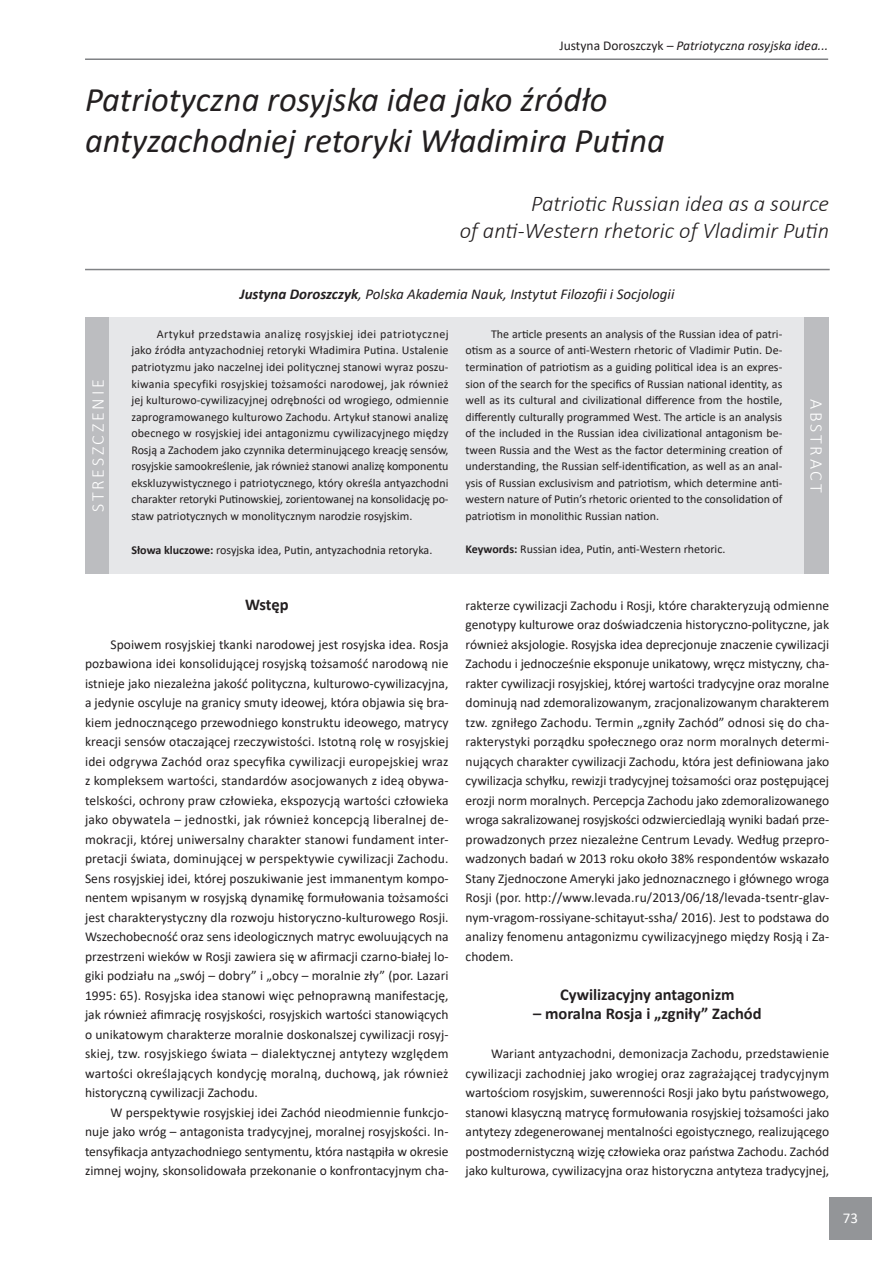
<style>
.page{position:relative;width:893px;height:1263px;background:#fff}
.page>*{position:absolute;margin:0;border:0;box-sizing:border-box;transform-origin:0 0}
.t1{font:italic 34.5px "Calibri";color:#231f20}
.t2{font:italic 300 22.5px "Calibri";color:#231f20}
.t3{font:300 18px "Calibri";letter-spacing:.15em;color:#fff}
.Podtytuły{font:700 16.5px "Calibri";color:#231f20}
.t4{font:italic 15px "Calibri";color:#231f20}
.t5{font:15px "Calibri";color:#fff}
.tekst_zwykly{font:13.5px/19.5px "Calibri";color:#231f20;text-align:justify}
.t6{font:italic 13.5px "Calibri";color:#231f20}
.t7{font:12px/16.5px "Calibri";color:#231f20;text-align:justify}
.s1{font-style:normal}
.s2{font-weight:700}
</style>
<div class="page">
<hr style="left:85px;top:58px;width:743px;height:2px;background:#808285">
<div style="left:829px;top:1197px;width:43px;height:42px;background:#939598"></div>
<div style="left:105px;top:317px;width:704px;height:257px;background:#e6e7e9"></div>
<div style="left:85px;top:317px;width:24px;height:257px;background:#bcbdc0"></div>
<div style="left:804px;top:317px;width:25px;height:257px;background:#bcbdc0"></div>
<hr style="left:85px;top:269px;width:745px;height:1px;background:#808285">
<p class="t6" style="left:559px;top:37px;width:270px"><span class="s1">Justyna Doroszczyk</span> – Patriotyczna rosyjska idea...</p>
<p class="t1" style="left:85px;top:76px;width:524px">Patriotyczna rosyjska idea jako źródło</p>
<p class="t1" style="left:85px;top:117px;width:581px">antyzachodniej retoryki Władimira Putina</p>
<p class="t2" style="left:531px;top:190px;width:300px">Patriotic Russian idea as a source</p>
<p class="t2" style="left:460px;top:217px;width:371px">of anti-Western rhetoric of Vladimir Putin</p>
<p class="t3" style="left:87px;top:512px;width:134px;rotate:-90deg">STRESZCZENIE</p>
<p class="t4" style="left:240px;top:283px;width:436px"><span class="s2">Justyna Doroszczyk</span>, Polska Akademia Nauk, Instytut Filozofii i Socjologii</p>
<p class="t7" style="left:131px;top:325px;width:319px;text-indent:26px">Artykuł przedstawia analizę rosyjskiej idei patriotycznej jako źródła antyzachodniej retoryki Władimira Putina. Ustalenie patriotyzmu jako naczelnej idei politycznej stanowi wyraz poszu&shy;kiwania specyfiki rosyjskiej tożsamości narodowej, jak również jej kulturowo-cywilizacyjnej odrębności od wrogiego, odmiennie zaprogramowanego kulturowo Zachodu. Artykuł stanowi analizę obecnego w rosyjskiej idei antagonizmu cywilizacyjnego między Rosją a Zachodem jako czynnika determinującego kreację sensów, rosyjskie samookreślenie, jak również stanowi analizę komponentu ekskluzywistycznego i patriotycznego, który określa antyazchodni charakter retoryki Putinowskiej, zorientowanej na konsolidację po&shy;staw patriotycznych w monolitycznym narodzie rosyjskim.</p>
<p class="t7" style="left:131px;top:541px;width:302px"><span class="s2">Słowa kluczowe:</span> rosyjska idea, Putin, antyzachodnia retoryka.</p>
<p class="t7" style="left:466px;top:325px;width:318px;text-indent:26px">The article presents an analysis of the Russian idea of patri&shy;otism as a source of anti-Western rhetoric of Vladimir Putin. De&shy;termination of patriotism as a guiding political idea is an expres&shy;sion of the search for the specifics of Russian national identity, as well as its cultural and civilizational difference from the hostile, differently culturally programmed West. The article is an analysis of the included in the Russian idea civilizational antagonism be&shy;tween Russia and the West as the factor determining creation of understanding, the Russian self-identification, as well as an anal&shy;ysis of Russian exclusivism and patriotism, which determine anti&shy;western nature of Putin’s rhetoric oriented to the consolidation of patriotism in monolithic Russian nation.</p>
<p class="t7" style="left:466px;top:540px;width:261px"><span class="s2">Keywords:</span> Russian idea, Putin, anti-Western rhetoric.</p>
<p class="t3" style="left:828px;top:399px;width:95px;rotate:90deg">ABSTRACT</p>
<p class="Podtytuły" style="left:245px;top:593px;width:45px">Wstęp</p>
<p class="tekst_zwykly" style="left:85px;top:634px;width:365px;text-indent:26px">Spoiwem rosyjskiej tkanki narodowej jest rosyjska idea. Rosja pozbawiona idei konsolidującej rosyjską tożsamość narodową nie istnieje jako niezależna jakość polityczna, kulturowo-cywilizacyjna, a jedynie oscyluje na granicy smuty ideowej, która objawia się bra&shy;kiem jednocznącego przewodniego konstruktu ideowego, matrycy kreacji sensów otaczającej rzeczywistości. Istotną rolę w rosyjskiej idei odgrywa Zachód oraz specyfika cywilizacji europejskiej wraz z kompleksem wartości, standardów asocjowanych z ideą obywa&shy;telskości, ochrony praw człowieka, ekspozycją wartości człowieka jako obywatela – jednostki, jak również koncepcją liberalnej de&shy;mokracji, której uniwersalny charakter stanowi fundament inter&shy;pretacji świata, dominującej w perspektywie cywilizacji Zachodu.<br>Sens rosyjskiej idei, której poszukiwanie jest immanentym kompo&shy;nentem wpisanym w rosyjską dynamikę formułowania tożsamości jest charakterystyczny dla rozwoju historyczno-kulturowego Rosji.<br>Wszechobecność oraz sens ideologicznych matryc ewoluujących na przestrzeni wieków w Rosji zawiera się w afirmacji czarno-białej lo&shy;giki podziału na „swój – dobry” i „obcy – moralnie zły” (por. Lazari 1995: 65). Rosyjska idea stanowi więc pełnoprawną manifestację, jak również afimrację rosyjskości, rosyjskich wartości stanowiących o unikatowym charakterze moralnie doskonalszej cywilizacji rosyj&shy;skiej, tzw. rosyjskiego świata – dialektycznej antytezy względem wartości określających kondycję moralną, duchową, jak również historyczną cywilizacji Zachodu.</p>
<p class="tekst_zwykly" style="left:85px;top:1102px;width:365px;text-indent:26px">W perspektywie rosyjskiej idei Zachód nieodmiennie funkcjo&shy;nuje jako wróg – antagonista tradycyjnej, moralnej rosyjskości. In&shy;tensyfikacja antyzachodniego sentymentu, która nastąpiła w okresie zimnej wojny, skonsolidowała przekonanie o konfrontacyjnym cha-</p>
<p class="tekst_zwykly" style="left:466px;top:595px;width:365px">rakterze cywilizacji Zachodu i Rosji, które charakteryzują odmienne genotypy kulturowe oraz doświadczenia historyczno-polityczne, jak również aksjologie. Rosyjska idea deprecjonuje znaczenie cywilizacji Zachodu i jednocześnie eksponuje unikatowy, wręcz mistyczny, cha&shy;rakter cywilizacji rosyjskiej, której wartości tradycyjne oraz moralne dominują nad zdemoralizowanym, zracjonalizowanym charakterem tzw. zgniłego Zachodu. Termin „zgniły Zachód” odnosi się do cha&shy;rakterystyki porządku społecznego oraz norm moralnych determi&shy;nujących charakter cywilizacji Zachodu, która jest definiowana jako cywilizacja schyłku, rewizji tradycyjnej tożsamości oraz postępującej erozji norm moralnych. Percepcja Zachodu jako zdemoralizowanego wroga sakralizowanej rosyjskości odzwierciedlają wyniki badań prze&shy;prowadzonych przez niezależne Centrum Levady. Według przepro&shy;wadzonych badań w 2013 roku około 38% respondentów wskazało Stany Zjednoczone Ameryki jako jednoznacznego i głównego wroga Rosji (por. http://www.levada.ru/2013/06/18/levada-tsentr-glav&shy;nym-vragom-rossiyane-schitayut-ssha/ 2016). Jest to podstawa do analizy fenomenu antagonizmu cywilizacyjnego między Rosją i Za&shy;chodem.</p>
<p class="Podtytuły" style="left:560px;top:983px;width:176px">Cywilizacyjny antagonizm</p>
<p class="Podtytuły" style="left:533px;top:1002px;width:230px">– moralna Rosja i „zgniły” Zachód</p>
<p class="tekst_zwykly" style="left:466px;top:1044px;width:365px;text-indent:26px">Wariant antyzachodni, demonizacja Zachodu, przedstawienie cywilizacji zachodniej jako wrogiej oraz zagrażającej tradycyjnym wartościom rosyjskim, suwerenności Rosji jako bytu państwowego, stanowi klasyczną matrycę formułowania rosyjskiej tożsamości jako antytezy zdegenerowanej mentalności egoistycznego, realizującego postmodernistyczną wizję człowieka oraz państwa Zachodu. Zachód jako kulturowa, cywilizacyjna oraz historyczna antyteza tradycyjnej,</p>
<p class="t5" style="left:843px;top:1207px;width:17px">73</p>
</div>
